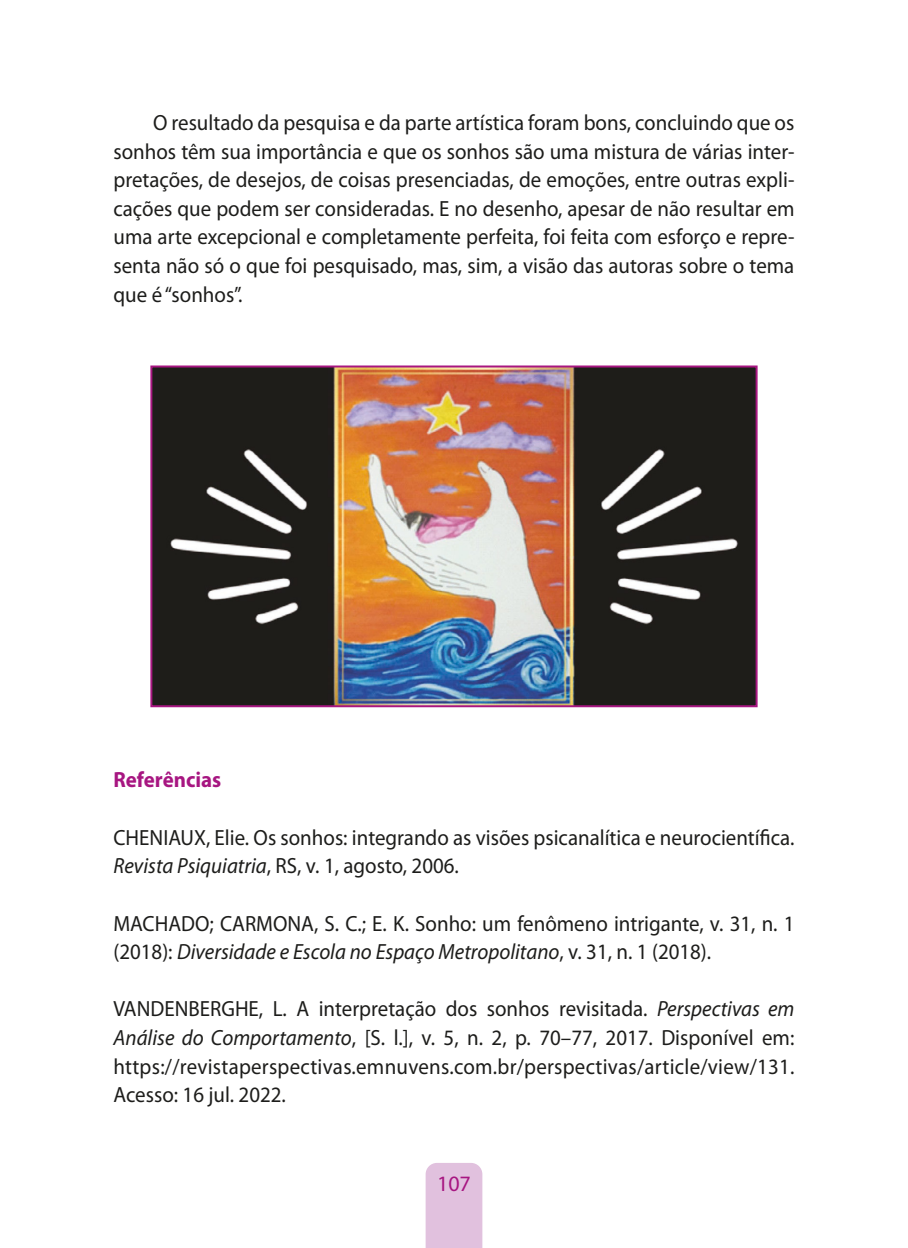
<style>
.page{position:relative;width:908px;height:1248px;background:#fff}
.page>*{position:absolute;margin:0;border:0;box-sizing:border-box;transform-origin:0 0}
.t1{font:22px/28.6px "Myriad Pro";color:#1d1d1b;text-align:justify;scale:.95 1}
.t2{font:700 22px "Myriad Pro";color:#a71681;scale:.95 1}
.t3{font:22px "Myriad Pro";color:#a71681}
.s1{font-style:italic}
</style>
<div class="page">
<div style="left:425px;top:1163px;width:57px;height:84px;background:#e1c1de"></div>
<img style="left:153px;top:368px;width:601px;height:336px">
<div style="left:150px;top:365px;width:607px;height:342px;border:2px solid #a71681"></div>
<p class="t1" style="left:113px;top:108px;width:718px;text-indent:40px">O resultado da pesquisa e da parte artística foram bons, concluindo que os sonhos têm sua importância e que os sonhos são uma mistura de várias inter&shy;pretações, de desejos, de coisas presenciadas, de emoções, entre outras expli&shy;cações que podem ser consideradas. E no desenho, apesar de não resultar em uma arte excepcional e completamente perfeita, foi feita com esforço e repre&shy;senta não só o que foi pesquisado, mas, sim, a visão das autoras sobre o tema que é “sonhos”.</p>
<p class="t2" style="left:113px;top:765px;width:115px">Referências</p>
<p class="t1" style="left:113px;top:822px;width:718px">CHENIAUX, Elie. Os sonhos: integrando as visões psicanalítica e neurocientífica.<br><span class="s1">Revista Psiquiatria</span>, RS, v. 1, agosto, 2006.</p>
<p class="t1" style="left:113px;top:908px;width:718px">MACHADO; CARMONA, S. C.; E. K. Sonho: um fenômeno intrigante, v. 31, n. 1 (2018): <span class="s1">Diversidade e Escola no Espaço Metropolitano</span>, v. 31, n. 1 (2018).</p>
<p class="t1" style="left:113px;top:994px;width:718px">VANDENBERGHE, L. A interpretação dos sonhos revisitada. <span class="s1">Perspectivas em Análise do Comportamento</span>, [S. l.], v. 5, n. 2, p. 70–77, 2017. Disponível em: https://revistaperspectivas.emnuvens.com.br/perspectivas/article/view/131.<br>Acesso: 16 jul. 2022.</p>
<p class="t3" style="left:437px;top:1169px;width:35px">107</p>
</div>
